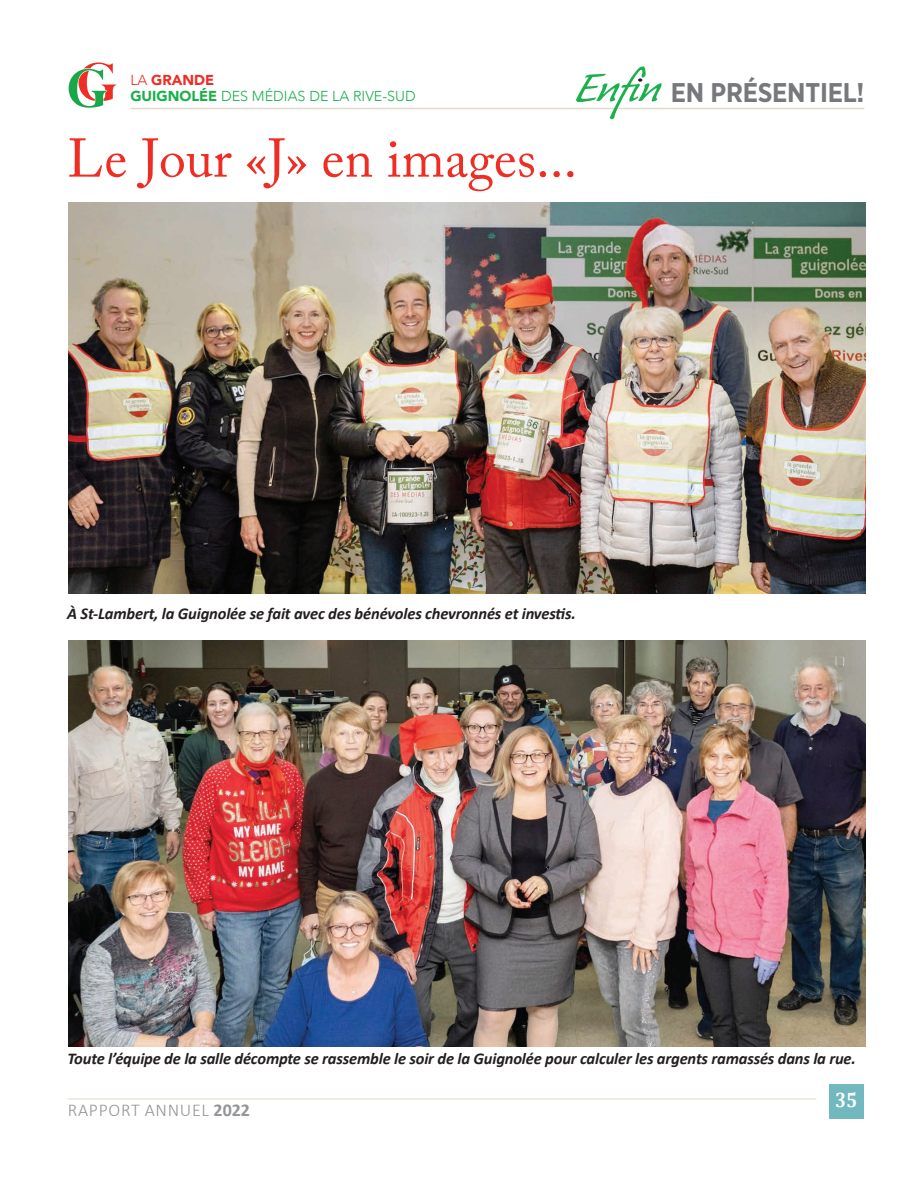
<style>
.page{position:relative;width:918px;height:1188px;background:#fff}
.page>*{position:absolute;margin:0;border:0;box-sizing:border-box;transform-origin:0 0}
.t1{font:54px "Adobe Caslon Pro";color:#ee2e25}
.t2{font:700 27px "Gotham Narrow";letter-spacing:-.01em;color:#76787b}
.t3{font:700 21px "Cambria";color:#fff;scale:.9 1}
.t4{font:300 18px "Calibri";letter-spacing:.04em;color:#939598}
.t5{font:italic 700 16.5px "Calibri";letter-spacing:-.01em;color:#231f20}
.t6{font:300 14.4px/15.9px "Avenir";color:#1ab04b}
.s1{color:#ee2e25}
.s2{font-weight:900;color:#ee2e25}
.s3{font-weight:900}
.s4{font-family:"Caliban";font-weight:400;font-style:italic;font-size:56.25px;color:#1ab04b}
.s5{font-weight:700}
</style>
<div class="page">
<hr style="left:68px;top:1099px;width:748px;height:1px;background:#e3dbc9">
<div style="left:829px;top:1085px;width:35px;height:34px;background:#71b8bf"></div>
<svg style="left:69px;top:62px;width:47px;height:46px"></svg>
<hr style="left:130px;top:108px;width:734px;height:1px;background:#e3dbc9">
<svg style="left:638px;top:78px;width:4px;height:4px"></svg>
<img style="left:68px;top:202px;width:798px;height:392px">
<img style="left:68px;top:640px;width:798px;height:406px">
<p class="t6" style="left:130px;top:72px;width:287px"><span class="s1">LA</span> <span class="s2">GRANDE<br></span><span class="s3">GUIGNOLÉE</span> DES MÉDIAS DE LA RIVE-SUD</p>
<h2 class="t2" style="left:575px;top:77px;width:291px"><span class="s4">Enfin</span>EN PRÉSENTIEL!</h2>
<h1 class="t1" style="left:67px;top:126px;width:511px">Le Jour «J» en images...</h1>
<p class="t5" style="left:67px;top:603px;width:510px">À St-Lambert, la Guignolée se fait avec des bénévoles chevronnés et investis.</p>
<p class="t5" style="left:67px;top:1048px;width:790px">Toute l’équipe de la salle décompte se rassemble le soir de la Guignolée pour calculer les argents ramassés dans la rue.</p>
<p class="t4" style="left:68px;top:1098px;width:184px">RAPPORT ANNUEL <span class="s5">2022</span></p>
<p class="t3" style="left:835px;top:1085px;width:26px">35</p>
</div>
